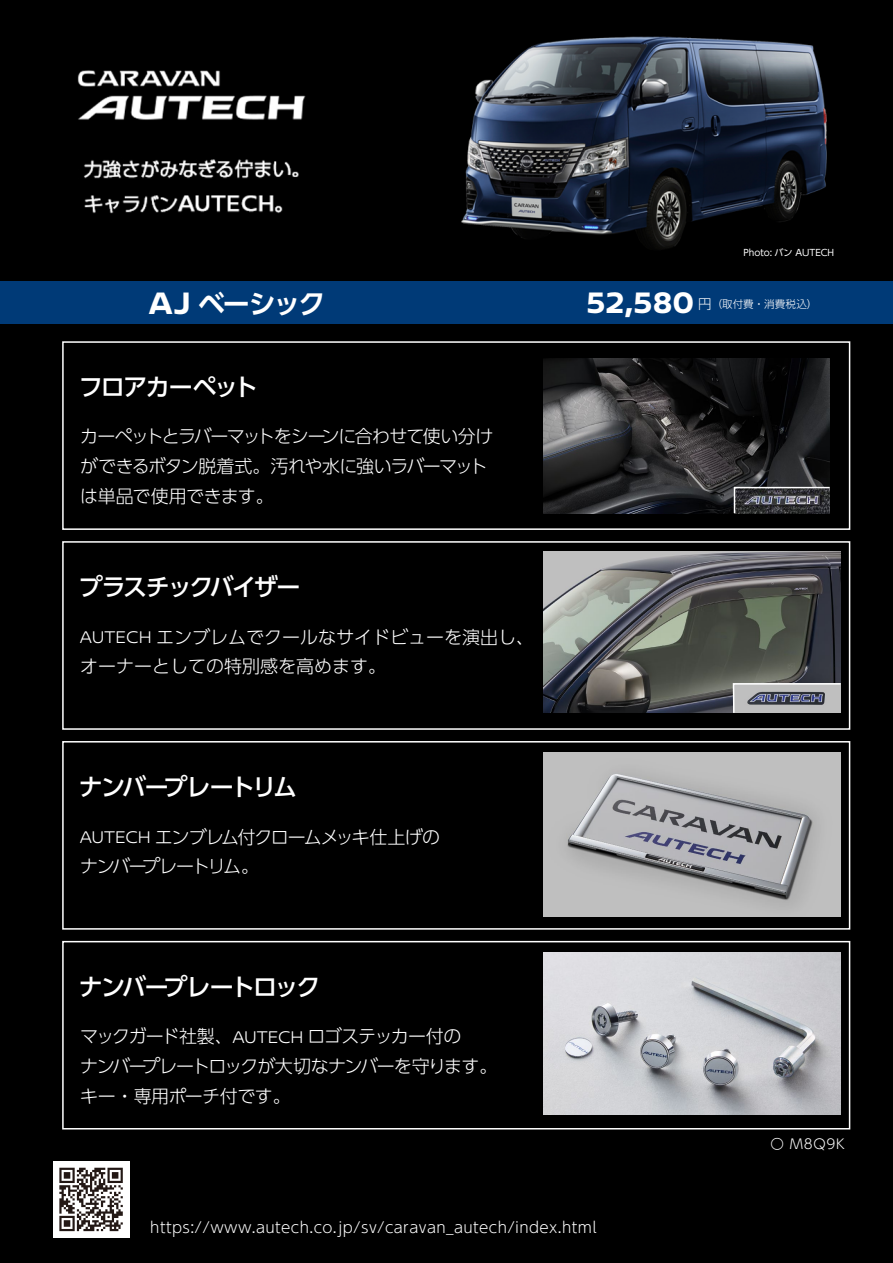
<style>
.page{position:relative;width:893px;height:1263px;background:#000}
.page>*{position:absolute;margin:0;border:0;box-sizing:border-box;transform-origin:0 0}
.t1{font:700 31.5px "Nissan Brand";color:#fff}
.t2{font:700 27px "UD Shin Go Pro De";letter-spacing:-.08em;color:#fff}
.t3{font:500 24px "UD Shin Go Pro";letter-spacing:-.08em;color:#fff}
.t4{font:500 24px "UD Shin Go Pro";letter-spacing:-.105em;color:#fff}
.t5{font:300 18px/30px "UD Shin Go Pro";letter-spacing:-.045em;color:#fff}
.t6{font:300 18px/29.5px "UD Shin Go Pro";color:#fff}
.t7{font:300 18px/29.5px "UD Shin Go Pro";letter-spacing:-.075em;color:#fff}
.t8{font:300 15px "UD Shin Go Pro";letter-spacing:.025em;color:#fff}
.t9{font:300 13.5px "UD Shin Go NT Pro";letter-spacing:.055em;color:#fff}
.t10{font:300 10.5px "UD Shin Go Pro";letter-spacing:.01em;color:#fff}
.t11{font:9px "UD Shin Go Pro";color:#fff}
.s1{font-family:"Nissan Brand";font-size:33px}
.s2{font-size:13.5px}
.s3{font-family:"Nissan Brand"}
</style>
<div class="page">
<img style="left:77px;top:36px;width:750px;height:213px">
<div style="left:62px;top:341px;width:788px;height:189px;border:2px solid #fff"></div>
<div style="left:62px;top:541px;width:788px;height:189px;border:2px solid #fff"></div>
<div style="left:62px;top:741px;width:788px;height:189px;border:2px solid #fff"></div>
<div style="left:62px;top:941px;width:788px;height:188px;border:2px solid #fff"></div>
<img style="left:543px;top:551px;width:298px;height:162px">
<img style="left:543px;top:752px;width:298px;height:165px">
<img style="left:543px;top:952px;width:298px;height:162px">
<img style="left:544px;top:358px;width:285px;height:155px">
<svg style="left:732px;top:682px;width:109px;height:31px;background:#9fa0a6"></svg>
<div style="left:0;top:281px;width:893px;height:43px;background:#003a77"></div>
<svg style="left:733px;top:486px;width:97px;height:28px;background:#4d4e52"></svg>
<div style="left:53px;top:1161px;width:76px;height:77px;background:#fff"></div>
<svg style="left:59px;top:1168px;width:64px;height:63px"></svg>
<p class="t11" style="left:743px;top:246px;width:92px">Photo: バン AUTECH</p>
<h2 class="t2" style="left:150px;top:282px;width:177px"><span class="s1">AJ</span> ベーシック</h2>
<h1 class="t1" style="left:587px;top:280px;width:109px">52,580</h1>
<p class="t10" style="left:698px;top:296px;width:121px"><span class="s2">円</span>（取付費・消費税込）</p>
<h3 class="t3" style="left:79px;top:367px;width:180px">フロアカーペット</h3>
<p class="t5" style="left:80px;top:421px;width:415px">カーペットとラバーマットをシーンに合わせて使い分けができるボタン脱着式。汚れや水に強いラバーマットは単品で使用できます。</p>
<h3 class="t3" style="left:79px;top:567px;width:223px">プラスチックバイザー</h3>
<p class="t6" style="left:80px;top:621px;width:455px"><span class="s3">AUTECH</span> エンブレムでクールなサイドビューを演出し、オーナーとしての特別感を高めます。</p>
<h3 class="t4" style="left:79px;top:767px;width:220px">ナンバープレートリム</h3>
<p class="t7" style="left:80px;top:821px;width:361px"><span class="s3">AUTECH</span> エンブレム付クロームメッキ仕上げのナンバープレートリム。</p>
<h3 class="t3" style="left:79px;top:967px;width:243px">ナンバープレートロック</h3>
<p class="t5" style="left:80px;top:1021px;width:419px">マックガード社製、<span class="s3">AUTECH</span> ロゴステッカー付の<br>ナンバープレートロックが大切なナンバーを守ります。キー・専用ポーチ付です。</p>
<p class="t8" style="left:150px;top:1215px;width:448px">https://www.autech.co.jp/sv/caravan_autech/index.html</p>
<p class="t9" style="left:770px;top:1133px;width:76px">〇 M8Q9K</p>
</div>
